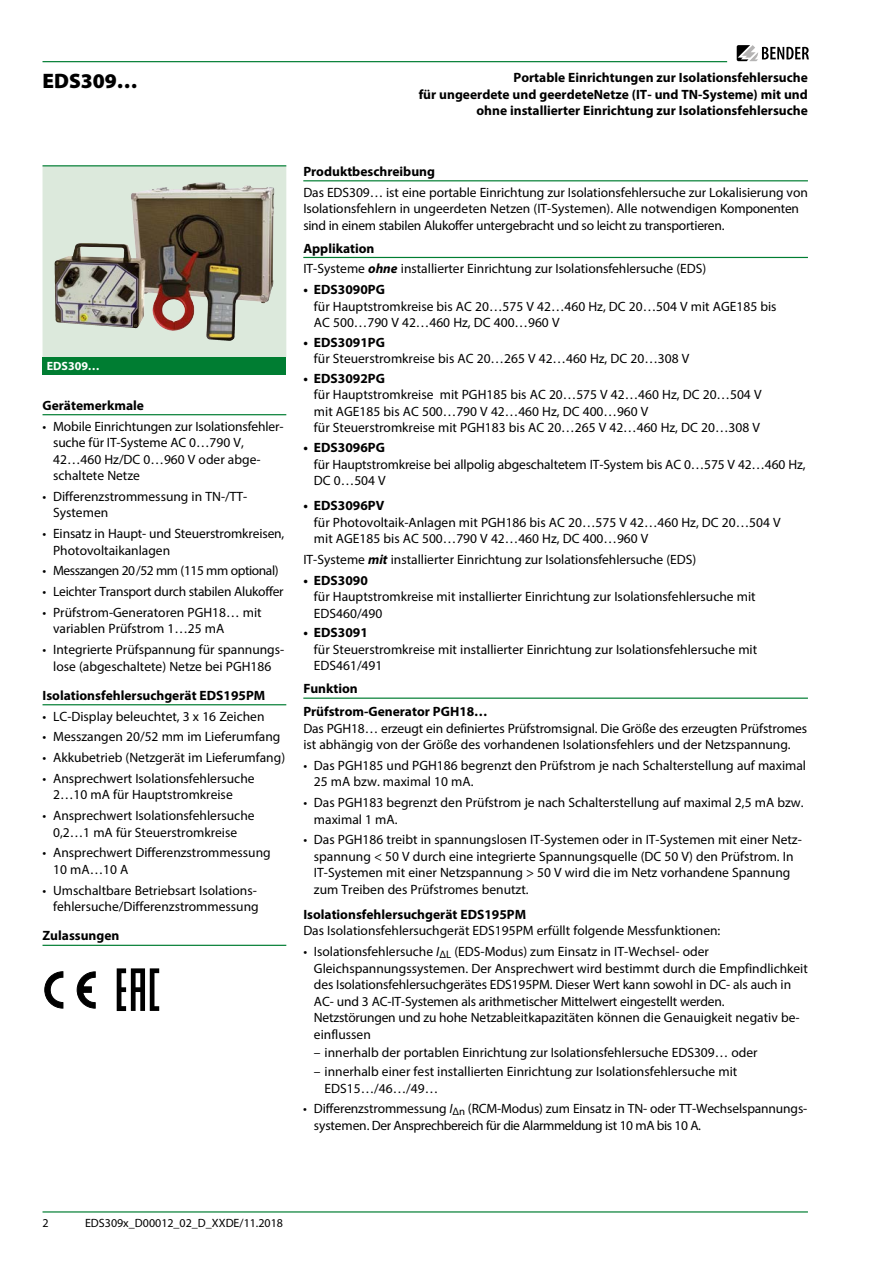
<style>
.page{position:relative;width:893px;height:1263px;background:#fff}
.page>*{position:absolute;margin:0;border:0;box-sizing:border-box;transform-origin:0 0}
.t1{font:900 21px "Myriad Pro";color:#000}
.t2{font:13.5px/16.5px "Myriad Pro";color:#000}
.t3{font:700 13.5px/16.5px "Myriad Pro";color:#000}
.t4{font:13.5px "Myriad Pro";letter-spacing:-.02em;color:#000}
.t5{font:13.5px "Myriad Pro";letter-spacing:-.03em;color:#000}
.t6{font:12px "Myriad Pro";color:#000}
.t7{font:700 12px "Myriad Pro";color:#fff}
.s1{font-weight:700}
.s2{font-weight:700;font-style:italic}
.s3{font-style:italic}
</style>
<div class="page">
<hr style="left:43px;top:61px;width:684px;height:1px;background:#007d32">
<hr style="left:43px;top:1211px;width:765px;height:1px;background:#007d32">
<svg style="left:737px;top:45px;width:72px;height:16px"></svg>
<hr style="left:43px;top:414px;width:243px;height:1px;background:#007d32">
<hr style="left:43px;top:704px;width:243px;height:1px;background:#007d32">
<hr style="left:43px;top:945px;width:243px;height:1px;background:#007d32">
<svg style="left:45px;top:971px;width:18px;height:37px"></svg>
<svg style="left:77px;top:971px;width:19px;height:38px"></svg>
<svg style="left:117px;top:968px;width:42px;height:43px"></svg>
<hr style="left:303px;top:180px;width:505px;height:1px;background:#007d32">
<hr style="left:303px;top:257px;width:505px;height:1px;background:#007d32">
<hr style="left:303px;top:697px;width:505px;height:2px;background:#007d32">
<svg style="left:43px;top:166px;width:243px;height:191px;background:#afb0a2"></svg>
<img style="left:104px;top:182px;width:114px;height:76px">
<div style="left:43px;top:357px;width:243px;height:17px;background:#007d32"></div>
<hr style="left:43px;top:165px;width:243px;height:1px;background:#007d32">
<h1 class="t1" style="left:43px;top:69px;width:97px">EDS309…</h1>
<p class="t3" style="left:419px;top:69px;width:391px;text-align:right">Portable Einrichtungen zur Isolationsfehlersuche<br>für ungeerdete und geerdeteNetze (IT- und TN-Systeme) mit und ohne installierter Einrichtung zur Isolationsfehlersuche</p>
<p class="t7" style="left:47px;top:358px;width:55px">EDS309…</p>
<p class="t3" style="left:43px;top:397px;width:103px">Gerätemerkmale</p>
<p class="t2" style="left:53px;top:418px;width:231px;text-indent:-11px">• Mobile Einrichtungen zur Isolationsfehler&shy;suche für IT-Systeme AC 0…790 V,<br>42…460 Hz/DC 0…960 V oder abge&shy;schaltete Netze</p>
<p class="t2" style="left:53px;top:488px;width:196px;text-indent:-11px">• Differenzstrommessung in TN-/TT-<br>Systemen</p>
<p class="t2" style="left:53px;top:525px;width:233px;text-indent:-11px">• Einsatz in Haupt- und Steuerstromkreisen,<br>Photovoltaikanlagen</p>
<p class="t5" style="left:43px;top:562px;width:238px">• Messzangen 20/52 mm (115 mm optional)</p>
<p class="t4" style="left:43px;top:583px;width:243px">• Leichter Transport durch stabilen Alukoffer</p>
<p class="t2" style="left:53px;top:604px;width:210px;text-indent:-11px">• Prüfstrom-Generatoren PGH18… mit variablen Prüfstrom 1…25 mA</p>
<p class="t2" style="left:43px;top:641px;width:243px;text-align:center">• Integrierte Prüfspannung für spannungs&shy;lose (abgeschaltete) Netze bei PGH186</p>
<p class="t3" style="left:43px;top:687px;width:224px">Isolationsfehlersuchgerät EDS195PM</p>
<p class="t2" style="left:43px;top:708px;width:224px">• LC-Display beleuchtet, 3 x 16 Zeichen</p>
<p class="t2" style="left:43px;top:728px;width:239px">• Messzangen 20/52 mm im Lieferumfang</p>
<p class="t2" style="left:43px;top:749px;width:244px">• Akkubetrieb (Netzgerät im Lieferumfang)</p>
<p class="t2" style="left:53px;top:770px;width:203px;text-indent:-11px">• Ansprechwert Isolationsfehlersuche<br>2…10 mA für Hauptstromkreise</p>
<p class="t2" style="left:43px;top:807px;width:214px;text-align:center">• Ansprechwert Isolationsfehlersuche<br>0,2…1 mA für Steuerstromkreise</p>
<p class="t2" style="left:53px;top:844px;width:219px;text-indent:-11px">• Ansprechwert Differenzstrommessung<br>10 mA…10 A</p>
<p class="t2" style="left:43px;top:882px;width:218px;text-align:right">• Umschaltbare Betriebsart Isolations&shy;fehlersuche/Differenzstrommessung</p>
<p class="t3" style="left:43px;top:927px;width:78px">Zulassungen</p>
<p class="t3" style="left:303px;top:163px;width:133px">Produktbeschreibung</p>
<p class="t2" style="left:303px;top:184px;width:506px">Das EDS309… ist eine portable Einrichtung zur Isolationsfehlersuche zur Lokalisierung von<br>Isolationsfehlern in ungeerdeten Netzen (IT-Systemen). Alle notwendigen Komponenten sind in einem stabilen Alukoffer untergebracht und so leicht zu transportieren.</p>
<p class="t2" style="left:303px;top:237px;width:405px;line-height:20.7px"><span class="s1">Applikation<br></span>IT-Systeme <span class="s2">ohne</span> installierter Einrichtung zur Isolationsfehlersuche (EDS)</p>
<p class="t3" style="left:303px;top:281px;width:83px">• EDS3090PG</p>
<p class="t2" style="left:314px;top:298px;width:464px">für Hauptstromkreise bis AC 20…575 V 42…460 Hz, DC 20…504 V mit AGE185 bis<br>AC 500…790 V 42…460 Hz, DC 400…960 V</p>
<p class="t3" style="left:303px;top:334px;width:83px">• EDS3091PG</p>
<p class="t2" style="left:314px;top:350px;width:377px">für Steuerstromkreise bis AC 20…265 V 42…460 Hz, DC 20…308 V</p>
<p class="t3" style="left:303px;top:370px;width:83px">• EDS3092PG</p>
<p class="t2" style="left:314px;top:386px;width:449px">für Hauptstromkreise mit PGH185 bis AC 20…575 V 42…460 Hz, DC 20…504 V mit AGE185 bis AC 500…790 V 42…460 Hz, DC 400…960 V<br>für Steuerstromkreise mit PGH183 bis AC 20…265 V 42…460 Hz, DC 20…308 V</p>
<p class="t3" style="left:303px;top:439px;width:83px">• EDS3096PG</p>
<p class="t2" style="left:314px;top:456px;width:493px">für Hauptstromkreise bei allpolig abgeschaltetem IT-System bis AC 0…575 V 42…460 Hz,<br>DC 0…504 V</p>
<p class="t3" style="left:303px;top:497px;width:82px">• EDS3096PV</p>
<p class="t2" style="left:314px;top:514px;width:468px">für Photovoltaik-Anlagen mit PGH186 bis AC 20…575 V 42…460 Hz, DC 20…504 V mit AGE185 bis AC 500…790 V 42…460 Hz, DC 400…960 V</p>
<p class="t2" style="left:303px;top:551px;width:395px">IT-Systeme <span class="s2">mit</span> installierter Einrichtung zur Isolationsfehlersuche (EDS)</p>
<p class="t3" style="left:303px;top:571px;width:66px">• EDS3090</p>
<p class="t2" style="left:314px;top:588px;width:443px">für Hauptstromkreise mit installierter Einrichtung zur Isolationsfehlersuche mit<br>EDS460/490</p>
<p class="t3" style="left:303px;top:624px;width:66px">• EDS3091</p>
<p class="t2" style="left:314px;top:641px;width:445px">für Steuerstromkreise mit installierter Einrichtung zur Isolationsfehlersuche mit<br>EDS461/491</p>
<p class="t3" style="left:303px;top:677px;width:186px;line-height:23px">Funktion<br>Prüfstrom-Generator PGH18…</p>
<p class="t2" style="left:303px;top:720px;width:505px">Das PGH18… erzeugt ein definiertes Prüfstromsignal. Die Größe des erzeugten Prüfstromes ist abhängig von der Größe des vorhandenen Isolationsfehlers und der Netzspannung.</p>
<p class="t2" style="left:314px;top:757px;width:494px;text-indent:-11px">• Das PGH185 und PGH186 begrenzt den Prüfstrom je nach Schalterstellung auf maximal<br>25 mA bzw. maximal 10 mA.</p>
<p class="t2" style="left:314px;top:794px;width:491px;text-indent:-11px">• Das PGH183 begrenzt den Prüfstrom je nach Schalterstellung auf maximal 2,5 mA bzw. maximal 1 mA.</p>
<p class="t2" style="left:314px;top:831px;width:489px;text-indent:-11px">• Das PGH186 treibt in spannungslosen IT-Systemen oder in IT-Systemen mit einer Netz&shy;spannung &lt; 50 V durch eine integrierte Spannungsquelle (DC 50 V) den Prüfstrom. In IT-Systemen mit einer Netzspannung &gt; 50 V wird die im Netz vorhandene Spannung zum Treiben des Prüfstromes benutzt.</p>
<p class="t3" style="left:303px;top:906px;width:224px">Isolationsfehlersuchgerät EDS195PM</p>
<p class="t2" style="left:303px;top:922px;width:419px">Das Isolationsfehlersuchgerät EDS195PM erfüllt folgende Messfunktionen:</p>
<p class="t2" style="left:314px;top:943px;width:495px;text-indent:-11px">• Isolationsfehlersuche <span class="s3">I</span><sub>ΔL</sub> (EDS-Modus) zum Einsatz in IT-Wechsel- oder Gleichspannungssystemen. Der Ansprechwert wird bestimmt durch die Empfindlichkeit des Isolationsfehlersuchgerätes EDS195PM. Dieser Wert kann sowohl in DC- als auch in AC- und 3 AC-IT-Systemen als arithmetischer Mittelwert eingestellt werden.<br>Netzstörungen und zu hohe Netzableitkapazitäten können die Genauigkeit negativ be&shy;einflussen</p>
<p class="t2" style="left:314px;top:1044px;width:445px">– innerhalb der portablen Einrichtung zur Isolationsfehlersuche EDS309… oder</p>
<p class="t2" style="left:325px;top:1063px;width:414px;text-indent:-11px">– innerhalb einer fest installierten Einrichtung zur Isolationsfehlersuche mit<br>EDS15…/46…/49…</p>
<p class="t2" style="left:314px;top:1100px;width:494px;text-indent:-11px">• Differenzstrommessung <span class="s3">I</span><sub>Δn</sub> (RCM-Modus) zum Einsatz in TN- oder TT-Wechselspannungs&shy;systemen. Der Ansprechbereich für die Alarmmeldung ist 10 mA bis 10 A.</p>
<p class="t6" style="left:43px;top:1216px;width:8px">2</p>
<p class="t6" style="left:85px;top:1216px;width:200px">EDS309x_D00012_02_D_XXDE/11.2018</p>
</div>
